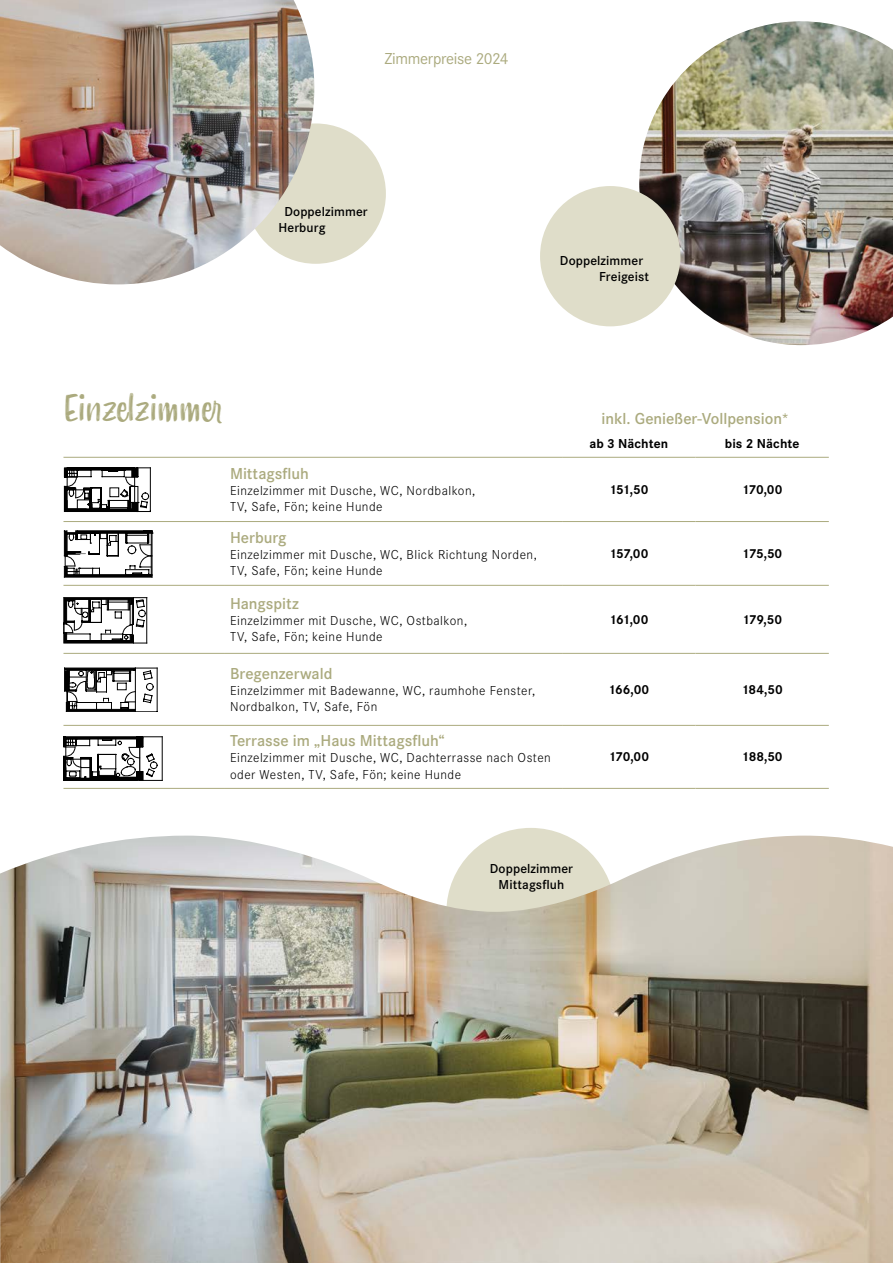
<style>
.page{position:relative;width:893px;height:1263px;background:#fff}
.page>*{position:absolute;margin:0;border:0;box-sizing:border-box;transform-origin:0 0}
.Einstiegstext_hellbraun{font:36px "Smoothy";letter-spacing:-.02em;color:#abaa7e}
.Unterüberschrift_gruen{font:600 16.5px "Corporate S Pro";color:#abaa7e}
.t1{font:16.5px "Corporate S Pro";letter-spacing:-.02em;color:#abaa7e}
.t2{font:300 13.5px/16.2px "Corporate S Pro";letter-spacing:.035em;color:#000}
.Fleißtext-schwarz{font:700 13.5px "Corporate S Pro";letter-spacing:-.01em;color:#000}
.Fleißtext-schwarz-2{font:600 13.5px/16.2px "Corporate S Pro";letter-spacing:.01em;color:#000}
</style>
<div class="page">
<div style="left:246px;top:123px;width:140px;height:141px;background:#dfddc9;border-radius:50%"></div>
<hr style="left:63px;top:457px;width:161px;height:1px;background:#abaa7e">
<hr style="left:224px;top:457px;width:338px;height:1px;background:#abaa7e">
<hr style="left:562px;top:457px;width:133px;height:1px;background:#abaa7e">
<hr style="left:695px;top:457px;width:134px;height:1px;background:#abaa7e">
<hr style="left:63px;top:521px;width:161px;height:1px;background:#abaa7e">
<hr style="left:224px;top:521px;width:338px;height:1px;background:#abaa7e">
<hr style="left:562px;top:521px;width:133px;height:1px;background:#abaa7e">
<hr style="left:695px;top:521px;width:134px;height:1px;background:#abaa7e">
<hr style="left:63px;top:585px;width:161px;height:1px;background:#abaa7e">
<hr style="left:224px;top:585px;width:338px;height:1px;background:#abaa7e">
<hr style="left:562px;top:585px;width:133px;height:1px;background:#abaa7e">
<hr style="left:695px;top:585px;width:134px;height:1px;background:#abaa7e">
<hr style="left:63px;top:653px;width:161px;height:1px;background:#abaa7e">
<hr style="left:224px;top:653px;width:338px;height:1px;background:#abaa7e">
<hr style="left:562px;top:653px;width:133px;height:1px;background:#abaa7e">
<hr style="left:695px;top:653px;width:134px;height:1px;background:#abaa7e">
<hr style="left:63px;top:725px;width:161px;height:1px;background:#abaa7e">
<hr style="left:63px;top:788px;width:161px;height:1px;background:#abaa7e">
<hr style="left:224px;top:725px;width:338px;height:1px;background:#abaa7e">
<hr style="left:224px;top:788px;width:338px;height:1px;background:#abaa7e">
<hr style="left:562px;top:725px;width:133px;height:1px;background:#abaa7e">
<hr style="left:562px;top:788px;width:133px;height:1px;background:#abaa7e">
<hr style="left:695px;top:725px;width:134px;height:1px;background:#abaa7e">
<hr style="left:695px;top:788px;width:134px;height:1px;background:#abaa7e">
<svg style="left:64px;top:467px;width:87px;height:45px"></svg>
<svg style="left:63px;top:597px;width:84px;height:47px"></svg>
<svg style="left:64px;top:736px;width:99px;height:45px"></svg>
<hr style="left:157px;top:668px;width:1px;height:44px;background:#000">
<svg style="left:64px;top:668px;width:93px;height:44px"></svg>
<hr style="left:152px;top:533px;width:1px;height:42px;background:#000">
<hr style="left:64px;top:577px;width:88px;height:1px;background:#000">
<svg style="left:64px;top:531px;width:88px;height:46px"></svg>
<img style="left:0;top:836px;width:893px;height:427px">
<img style="left:0;top:0;width:314px;height:284px">
<img style="left:639px;top:21px;width:254px;height:324px">
<div style="left:540px;top:186px;width:140px;height:140px;background:#dfddc9;border-radius:50%"></div>
<p class="t1" style="left:384px;top:46px;width:126px">Zimmerpreise 2024</p>
<p class="Fleißtext-schwarz-2" style="left:278px;top:202px;width:91px;text-indent:6px">Doppelzimmer<br>Herburg</p>
<p class="Fleißtext-schwarz-2" style="left:599px;top:252px;width:51px;text-indent:-39px">Doppelzimmer<br>Freigeist</p>
<p class="Einstiegstext_hellbraun" style="left:64px;top:382px;width:161px">Einzelzimmer</p>
<p class="Unterüberschrift_gruen" style="left:601px;top:406px;width:189px">inkl. Genießer-Vollpension*</p>
<p class="Fleißtext-schwarz" style="left:589px;top:433px;width:80px">ab 3 Nächten</p>
<p class="Fleißtext-schwarz" style="left:725px;top:433px;width:76px">bis 2 Nächte</p>
<p class="Unterüberschrift_gruen" style="left:230px;top:461px;width:81px">Mittagsfluh</p>
<p class="t2" style="left:230px;top:482px;width:247px">Einzelzimmer mit Dusche, WC, Nordbalkon,<br>TV, Safe, Fön; keine Hunde</p>
<p class="Fleißtext-schwarz" style="left:609px;top:479px;width:41px">151,50</p>
<p class="Fleißtext-schwarz" style="left:742px;top:479px;width:42px">170,00</p>
<p class="Unterüberschrift_gruen" style="left:230px;top:525px;width:58px">Herburg</p>
<p class="t2" style="left:230px;top:546px;width:308px">Einzelzimmer mit Dusche, WC, Blick Richtung Norden,<br>TV, Safe, Fön; keine Hunde</p>
<p class="Fleißtext-schwarz" style="left:609px;top:543px;width:41px">157,00</p>
<p class="Fleißtext-schwarz" style="left:742px;top:543px;width:42px">175,50</p>
<p class="Unterüberschrift_gruen" style="left:230px;top:591px;width:70px">Hangspitz</p>
<p class="t2" style="left:230px;top:611px;width:239px">Einzelzimmer mit Dusche, WC, Ostbalkon,<br>TV, Safe, Fön; keine Hunde</p>
<p class="Fleißtext-schwarz" style="left:609px;top:609px;width:41px">161,00</p>
<p class="Fleißtext-schwarz" style="left:742px;top:609px;width:41px">179,50</p>
<p class="Unterüberschrift_gruen" style="left:230px;top:661px;width:104px">Bregenzerwald</p>
<p class="t2" style="left:230px;top:681px;width:307px">Einzelzimmer mit Badewanne, WC, raumhohe Fenster,<br>Nordbalkon, TV, Safe, Fön</p>
<p class="Fleißtext-schwarz" style="left:608px;top:679px;width:42px">166,00</p>
<p class="Fleißtext-schwarz" style="left:741px;top:679px;width:43px">184,50</p>
<p class="Unterüberschrift_gruen" style="left:230px;top:728px;width:216px">Terrasse im „Haus Mittagsfluh“</p>
<p class="t2" style="left:230px;top:749px;width:322px">Einzelzimmer mit Dusche, WC, Dachterrasse nach Osten oder Westen, TV, Safe, Fön; keine Hunde</p>
<p class="Fleißtext-schwarz" style="left:608px;top:746px;width:42px">170,00</p>
<p class="Fleißtext-schwarz" style="left:742px;top:746px;width:43px">188,50</p>
<p class="Fleißtext-schwarz-2" style="left:490px;top:859px;width:85px">Doppelzimmer</p>
<p class="Fleißtext-schwarz-2" style="left:499px;top:875px;width:67px">Mittagsfluh</p>
</div>
